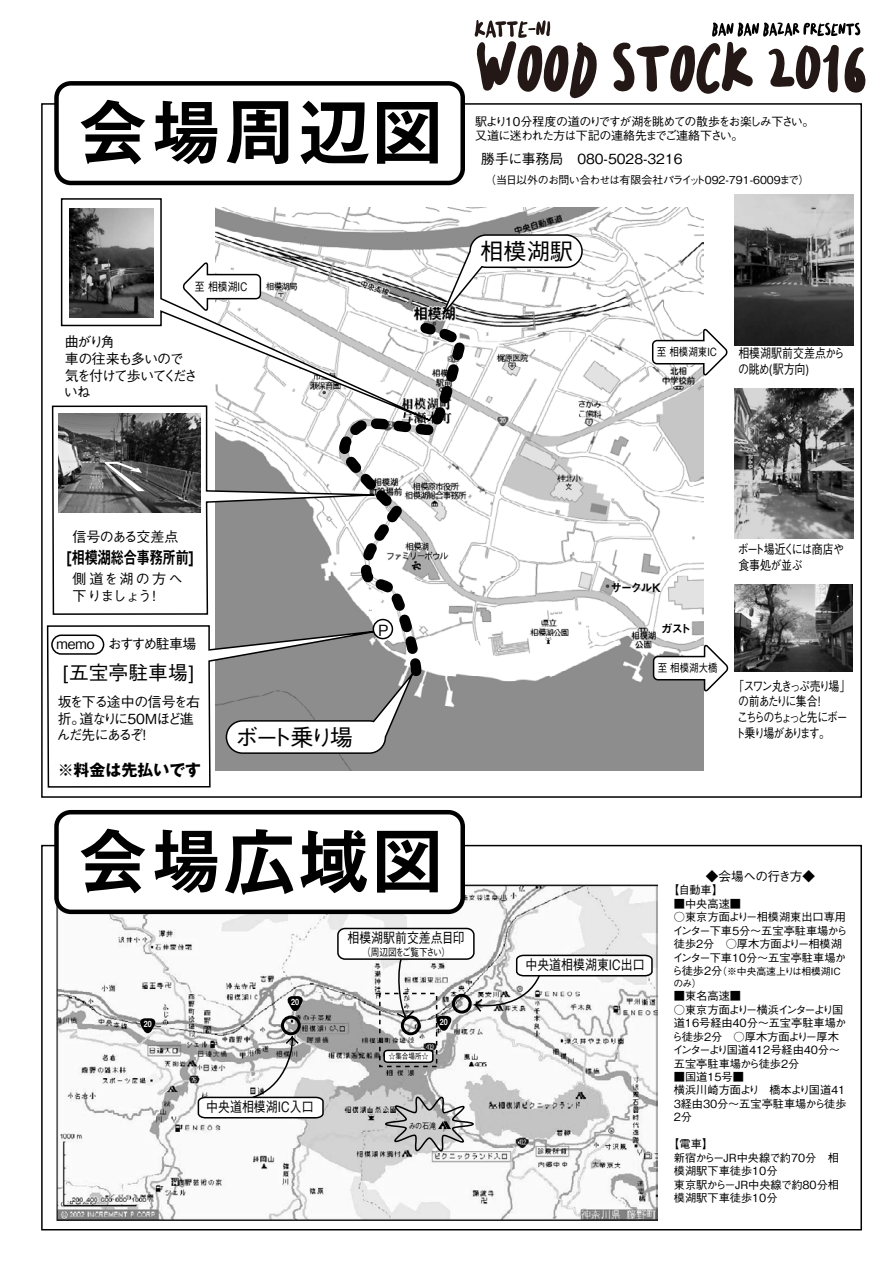
<style>
.page{position:relative;width:893px;height:1263px;background:#fff}
.page>*{position:absolute;margin:0;border:0;box-sizing:border-box;transform-origin:0 0}
.t1{font:73.65px "Midashi Go Pro MB31";color:#000}
.t2{font:500 23.25px "Gothic BBB Pro";letter-spacing:-.12em;color:#000}
.t3{font:500 19.8px "Gothic BBB Pro";color:#000}
.t4{font:17.4px "Midashi Go Pro MB31";letter-spacing:-.04em;color:#000;scale:.78 1}
.t5{font:700 15.9px "Gothic MB101 Pro";color:#000}
.t6{font:500 15.45px "Gothic BBB Pro";color:#000}
.t7{font:500 14.1px "Gothic BBB Pro";color:#000;scale:.84 1}
.t8{font:500 13.95px/16.6px "Gothic BBB Pro";letter-spacing:-.115em;color:#000}
.t9{font:500 13.95px/16.8px "Gothic BBB Pro";letter-spacing:-.1em;color:#000}
.t10{font:500 13.95px "Gothic BBB Pro";color:#000}
.t11{font:500 13.95px/16.8px "Gothic BBB Pro";letter-spacing:.055em;color:#000}
.t12{font:500 13.95px "Gothic BBB Pro";letter-spacing:-.04em;color:#000}
.t13{font:500 13.95px "Gothic BBB Pro";letter-spacing:-.03em;color:#000}
.t14{font:500 13.05px/15.6px "Gothic BBB Pro";letter-spacing:-.145em;color:#000;scale:.84 1}
.t15{font:500 13.05px/15.6px "Gothic BBB Pro";color:#000;scale:.84 1}
.t16{font:500 13.05px/15.6px "Gothic BBB Pro";letter-spacing:-.065em;color:#000;scale:.84 1}
.t17{font:500 12.6px "Gothic BBB Pro";letter-spacing:-.04em;color:#000}
.t18{font:500 12px/14.4px "Gothic BBB Pro";letter-spacing:-.065em;color:#000}
.t19{font:11.7px "Midashi Go Pro MB31";letter-spacing:-.12em;color:#000}
.t20{font:500 11.7px "Gothic BBB Pro";color:#000;scale:.84 1}
.t21{font:500 11.25px/13.5px "Gothic BBB Pro";color:#000}
.t22{font:500 11.25px/13.5px "Gothic BBB Pro";letter-spacing:-.14em;color:#000}
.t23{font:500 11.25px "Gothic BBB Pro";color:#000;scale:.84 1}
.t24{font:500 10.95px "Gothic BBB Pro";letter-spacing:-.05em;color:#000}
.t25{font:500 10.35px "Gothic BBB Pro";letter-spacing:-.105em;color:#000;scale:.84 1}
.t26{font:500 9.75px/11.9px "Gothic BBB Pro";color:#000}
.t27{font:8.4px "Midashi Go Pro MB31";color:#fff;scale:.84 1}
.t28{font:500 8.25px "Gothic BBB Pro";color:#000;scale:.85 1}
.t29{font:500 7.8px "Gothic BBB Pro";color:#000;scale:.84 1}
.s1{font-size:11.25px}
</style>
<div class="page">
<img style="left:215px;top:207px;width:489px;height:564px">
<svg style="left:46px;top:624px;width:333px;height:164px"></svg>
<div style="left:54px;top:81px;width:411px;height:104px;border:4px solid #000;border-radius:14px"></div>
<img style="left:56px;top:884px;width:602px;height:337px">
<div style="left:281px;top:1015px;width:20px;height:20px;border:3px solid #000;border-radius:50%"></div>
<div style="left:401px;top:1015px;width:20px;height:20px;border:3px solid #000;border-radius:50%"></div>
<div style="left:452px;top:994px;width:20px;height:19px;border:3px solid #000;border-radius:50%"></div>
<div style="left:379px;top:993px;width:58px;height:74px;border:2px dashed #000"></div>
<svg style="left:197px;top:1034px;width:127px;height:85px"></svg>
<svg style="left:472px;top:954px;width:181px;height:59px"></svg>
<svg style="left:384px;top:1095px;width:90px;height:58px"></svg>
<div style="left:338px;top:928px;width:136px;height:31px;background:#fff;border-radius:7px"></div>
<div style="left:337px;top:928px;width:138px;height:32px;border:2px solid #000;border-radius:7px"></div>
<svg style="left:139px;top:1018px;width:18px;height:16px"></svg>
<svg style="left:286px;top:996px;width:18px;height:16px"></svg>
<svg style="left:435px;top:1016px;width:18px;height:16px"></svg>
<svg style="left:383px;top:1049px;width:51px;height:15px"></svg>
<svg style="left:395px;top:957px;width:21px;height:63px"></svg>
<svg style="left:225px;top:665px;width:193px;height:90px"></svg>
<svg style="left:437px;top:234px;width:146px;height:89px"></svg>
<svg style="left:327px;top:318px;width:148px;height:363px"></svg>
<svg style="left:652px;top:643px;width:77px;height:49px"></svg>
<svg style="left:651px;top:327px;width:77px;height:49px"></svg>
<svg style="left:60px;top:198px;width:372px;height:224px"></svg>
<img style="left:69px;top:208px;width:84px;height:110px">
<div style="left:51px;top:634px;width:53px;height:21px;border:2px solid #000;border-radius:9px"></div>
<div style="left:373px;top:619px;width:19px;height:20px;background:#fff;border-radius:50%"></div>
<div style="left:373px;top:619px;width:20px;height:20px;border:2px solid #000;border-radius:50%"></div>
<img style="left:734px;top:194px;width:119px;height:151px">
<img style="left:734px;top:388px;width:119px;height:151px">
<img style="left:734px;top:584px;width:119px;height:87px">
<div style="left:57px;top:812px;width:406px;height:100px;background:#fff;border-radius:14px"></div>
<div style="left:54px;top:810px;width:411px;height:104px;border:4px solid #000;border-radius:14px"></div>
<svg style="left:51px;top:405px;width:325px;height:211px"></svg>
<img style="left:59px;top:414px;width:141px;height:99px">
<svg style="left:105px;top:462px;width:40px;height:29px"></svg>
<svg style="left:474px;top:20px;width:123px;height:79px"></svg>
<svg style="left:613px;top:22px;width:253px;height:72px"></svg>
<h1 class="t1" style="left:76px;top:74px;width:370px">会場周辺図</h1>
<p class="t20" style="left:195px;top:277px;width:64px">至 相模湖IC</p>
<p class="t9" style="left:64px;top:331px;width:135px">曲がり角<br>車の往来も多いので気を付けて歩いてくださいね</p>
<p class="t18" style="left:475px;top:113px;width:341px">駅より10分程度の道のりですが湖を眺めての散歩をお楽しみ下さい。又道に迷われた方は下記の連絡先までご連絡下さい。</p>
<p class="t10" style="left:481px;top:147px;width:203px">勝手に事務局　080-5028-3216</p>
<p class="t24" style="left:485px;top:171px;width:326px">（当日以外のお問い合わせは有限会社パライット092-791-6009まで）</p>
<h2 class="t2" style="left:480px;top:233px;width:94px">相模湖駅</h2>
<p class="t23" style="left:657px;top:343px;width:73px">至 相模湖東IC</p>
<p class="t15" style="left:738px;top:344px;width:129px">相模湖駅前交差点からの眺め(駅方向)</p>
<p class="t13" style="left:72px;top:526px;width:108px">信号のある交差点</p>
<p class="t11" style="left:73px;top:569px;width:112px">側道を湖の方へ下りましょう！</p>
<h3 class="t4" style="left:67px;top:544px;width:164px">[相模湖総合事務所前]</h3>
<p class="t12" style="left:56px;top:633px;width:142px">memo おすすめ駐車場</p>
<h3 class="t3" style="left:62px;top:657px;width:135px">[五宝亭駐車場]</h3>
<p class="t8" style="left:57px;top:692px;width:145px">坂を下る途中の信号を右折。道なりに50Ｍほど進んだ先にあるぞ！</p>
<h3 class="t5" style="left:58px;top:757px;width:145px">※料金は先払いです</h3>
<h3 class="t6" style="left:376px;top:617px;width:17px">Ｐ</h3>
<h2 class="t2" style="left:235px;top:718px;width:119px">ボート乗り場</h2>
<h1 class="t1" style="left:76px;top:802px;width:370px">会場広域図</h1>
<p class="t27" style="left:144px;top:1017px;width:11px">20</p>
<p class="t27" style="left:291px;top:995px;width:11px">20</p>
<p class="t7" style="left:206px;top:1095px;width:129px">中央道相模湖ＩＣ入口</p>
<p class="t7" style="left:347px;top:926px;width:141px">相模湖駅前交差点目印</p>
<p class="t25" style="left:362px;top:943px;width:106px">（周辺図をご覧下さい）</p>
<p class="t29" style="left:389px;top:1050px;width:49px">☆集合場所☆</p>
<p class="t27" style="left:440px;top:1015px;width:11px">20</p>
<p class="t28" style="left:409px;top:1119px;width:34px">みの石滝</p>
<p class="t19" style="left:611px;top:579px;width:52px">サークルK</p>
<p class="t19" style="left:661px;top:620px;width:32px">ガスト</p>
<p class="t23" style="left:658px;top:659px;width:73px">至 相模湖大橋</p>
<p class="t16" style="left:738px;top:540px;width:128px">ボート場近くには商店や食事処が並ぶ</p>
<p class="t14" style="left:733px;top:676px;width:141px">「スワン丸きっぷ売り場」の前あたりに集合！<br>こちらのちょっと先にボート乗り場があります。</p>
<p class="t7" style="left:525px;top:953px;width:143px">中央道相模湖東ＩＣ出口</p>
<p class="t17" style="left:706px;top:866px;width:111px">◆会場への行き方◆</p>
<p class="t21" style="left:668px;top:882px;width:56px">【自動車】</p>
<p class="t21" style="left:674px;top:895px;width:69px">■中央高速■</p>
<p class="t21" style="left:673px;top:909px;width:176px">○東京方面より－相模湖東出口専用インター下車５分～五宝亭駐車場から徒歩２分　○厚木方面よりー相模湖インター下車10分～五宝亭駐車場か</p>
<p class="t26" style="left:672px;top:964px;width:170px"><span class="s1">ら徒歩２分</span>（※中央高速上りは相模湖ICのみ）</p>
<p class="t21" style="left:674px;top:988px;width:69px">■東名高速■</p>
<p class="t22" style="left:672px;top:1001px;width:176px">○東京方面より－横浜インターより国道１６号経由４０分～五宝亭駐車場から徒歩２分　○厚木方面より－厚木インターより国道４１２号経由４０分～五宝亭駐車場から徒歩２分</p>
<p class="t21" style="left:672px;top:1069px;width:177px">■国道15号■<br>横浜川崎方面より　橋本より国道４１<br>３経由３０分～五宝亭駐車場から徒歩<br>２分</p>
<p class="t21" style="left:674px;top:1136px;width:167px;text-indent:-6px">【電車】<br>新宿からーＪＲ中央線で約70分　相模湖駅下車徒歩1０分<br>東京駅から－ＪＲ中央線で約80分相模湖駅下車徒歩1０分</p>
</div>
